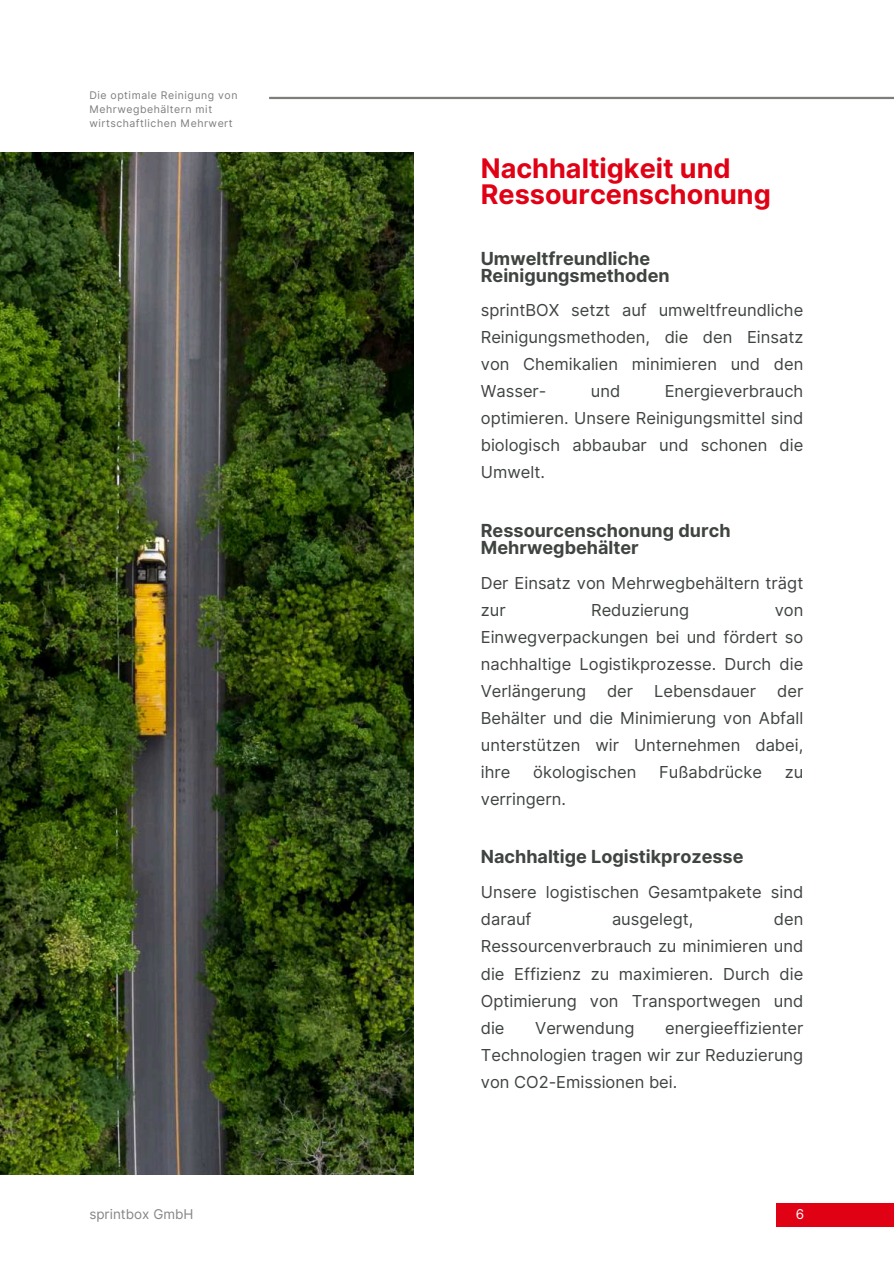
<style>
.page{position:relative;width:894px;height:1264px;background:#fff}
.page>*{position:absolute;margin:0;border:0;box-sizing:border-box;transform-origin:0 0}
.t1{font:700 27px/25.8px "Inter";color:#e10115}
.t2{font:700 18px/16.8px "Inter";color:#3f4440}
.t3{font:16.5px/27px "Inter";color:#3f4440;text-align:justify}
.t4{font:13.5px "Inter";color:#868686}
.t5{font:13.5px "Inter";color:#fff}
.t6{font:10.5px/14px "Inter";letter-spacing:.05em;color:#7f7d7c}
</style>
<div class="page">
<div style="left:776px;top:1202px;width:117px;height:24px;background:#e10115"></div>
<hr style="left:269px;top:97px;width:624px;height:2px;background:#7f7d7c">
<img style="left:0;top:153px;width:413px;height:1021px">
<p class="t6" style="left:89px;top:88px;width:150px">Die optimale Reinigung von<br>Mehrwegbehältern mit wirtschaftlichen Mehrwert</p>
<h1 class="t1" style="left:480px;top:156px;width:291px">Nachhaltigkeit und<br>Ressourcenschonung</h1>
<p class="t2" style="left:480px;top:250px;width:190px">Umweltfreundliche<br>Reinigungsmethoden</p>
<p class="t3" style="left:480px;top:297px;width:324px">sprintBOX setzt auf umweltfreundliche Reinigungsmethoden, die den Einsatz von Chemikalien minimieren und den Wasser-</p>
<p class="t3" style="left:480px;top:378px;width:324px;text-indent:184px">Energieverbrauch optimieren. Unsere Reinigungsmittel sind biologisch abbaubar und schonen die Umwelt.</p>
<p class="t3" style="left:590px;top:378px;width:31px">und</p>
<p class="t2" style="left:480px;top:522px;width:251px">Ressourcenschonung durch<br>Mehrwegbehälter</p>
<p class="t3" style="left:480px;top:569px;width:324px">Der Einsatz von Mehrwegbehältern trägt zur</p>
<p class="t3" style="left:591px;top:596px;width:99px">Reduzierung</p>
<p class="t3" style="left:480px;top:596px;width:324px;text-indent:294px">von Einwegverpackungen bei und fördert so nachhaltige Logistikprozesse. Durch die Verlängerung</p>
<p class="t3" style="left:480px;top:677px;width:324px;text-indent:296px">der Behälter und die Minimierung von Abfall unterstützen wir Unternehmen dabei, ihre</p>
<p class="t3" style="left:607px;top:677px;width:28px">der</p>
<p class="t3" style="left:654px;top:677px;width:104px">Lebensdauer</p>
<p class="t3" style="left:533px;top:758px;width:105px">ökologischen</p>
<p class="t3" style="left:659px;top:758px;width:104px">Fußabdrücke</p>
<p class="t3" style="left:784px;top:758px;width:20px">zu</p>
<p class="t3" style="left:480px;top:785px;width:87px">verringern.</p>
<p class="t2" style="left:480px;top:848px;width:264px">Nachhaltige Logistikprozesse</p>
<p class="t3" style="left:480px;top:879px;width:324px">Unsere logistischen Gesamtpakete sind darauf</p>
<p class="t3" style="left:480px;top:906px;width:324px;text-indent:293px">den Ressourcenverbrauch zu minimieren und die Effizienz zu maximieren. Durch die Optimierung von Transportwegen und die</p>
<p class="t3" style="left:611px;top:906px;width:83px">ausgelegt,</p>
<p class="t3" style="left:480px;top:1014px;width:324px;text-indent:184px">energieeffizienter Technologien tragen wir zur Reduzierung von CO2-Emissionen bei.</p>
<p class="t3" style="left:535px;top:1014px;width:101px">Verwendung</p>
<p class="t4" style="left:89px;top:1204px;width:106px">sprintbox GmbH</p>
<p class="t5" style="left:795px;top:1204px;width:10px">6</p>
</div>
